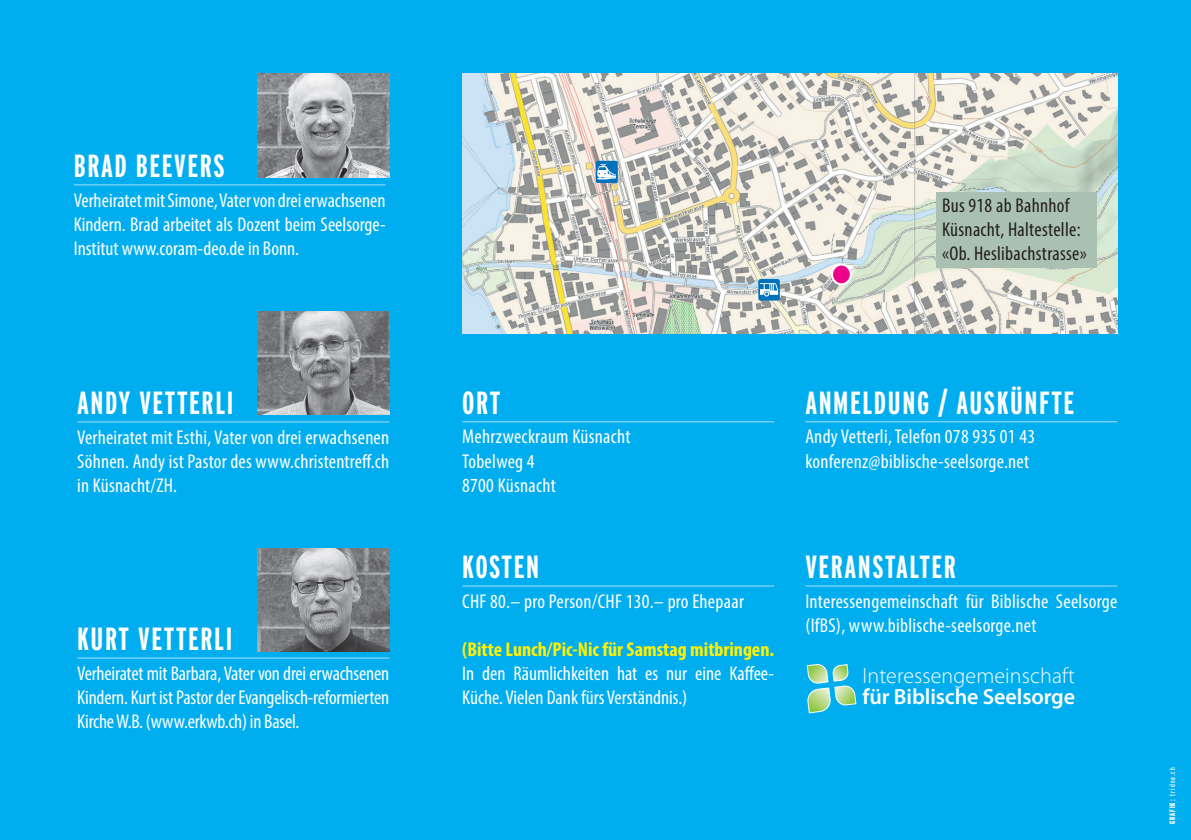
<style>
.page{position:relative;width:1191px;height:840px;background:#fff}
.page>*{position:absolute;margin:0;border:0;box-sizing:border-box;transform-origin:0 0}
.t1{font:700 extra-condensed 32px "Interstate";letter-spacing:.05em;color:#fff}
.t2{font:300 22px "Myriad Pro";letter-spacing:.005em;color:#fff}
.t3{font:600 22px "Myriad Pro";letter-spacing:-.005em;color:#fff}
.t4{font:condensed 20px/24px "Myriad Pro";letter-spacing:.01em;color:#fff}
.t5{font:condensed 20px/24px "Myriad Pro";letter-spacing:.015em;color:#231f20}
.t6{font:700 condensed 20px "Myriad Pro";color:#fff101}
.t7{font:extra-condensed 8px "Interstate";letter-spacing:.13em;color:#fff}
.s1{font-weight:900}
</style>
<div class="page">
<div style="left:0;top:0;width:1191px;height:839px;background:#00aeef"></div>
<svg style="left:806px;top:664px;width:51px;height:49px"></svg>
<img style="left:462px;top:74px;width:655px;height:259px">
<hr style="left:462px;top:421px;width:312px;height:1px;background:#aae0f9">
<hr style="left:462px;top:585px;width:312px;height:1px;background:#aae0f9">
<hr style="left:805px;top:421px;width:312px;height:1px;background:#aae0f9">
<hr style="left:805px;top:585px;width:312px;height:1px;background:#aae0f9">
<img style="left:257px;top:74px;width:132px;height:103px">
<hr style="left:74px;top:184px;width:312px;height:1px;background:#aae0f9">
<img style="left:257px;top:311px;width:132px;height:103px">
<hr style="left:77px;top:421px;width:312px;height:1px;background:#aae0f9">
<img style="left:257px;top:548px;width:132px;height:103px">
<hr style="left:77px;top:657px;width:312px;height:1px;background:#aae0f9">
<div style="left:832px;top:264px;width:19px;height:20px;background:#ed028c;border-radius:50%"></div>
<div style="left:831px;top:263px;width:21px;height:22px;border:2px solid #fff;border-radius:50%"></div>
<svg style="left:758px;top:279px;width:22px;height:21px"></svg>
<div style="left:935px;top:191px;width:161px;height:76px;background:#aac1b2"></div>
<svg style="left:595px;top:161px;width:23px;height:22px"></svg>
<h1 class="t1" style="left:74px;top:148px;width:153px">BRAD BEEVERS</h1>
<p class="t4" style="left:74px;top:188px;width:313px;text-align:justify">Verheiratet mit Simone, Vater von drei erwachsenen Kindern. Brad arbeitet als Dozent beim Seelsorge-Institut www.coram-deo.de in Bonn.</p>
<h1 class="t1" style="left:77px;top:385px;width:158px">ANDY VETTERLI</h1>
<p class="t4" style="left:77px;top:424px;width:313px;text-align:justify">Verheiratet mit Esthi, Vater von drei erwachsenen Söhnen. Andy ist Pastor des www.christentreff.ch in Küsnacht/ZH.</p>
<h1 class="t1" style="left:77px;top:620px;width:156px">KURT VETTERLI</h1>
<p class="t4" style="left:77px;top:660px;width:313px;text-align:justify">Verheiratet mit Barbara, Vater von drei erwachsenen Kindern. Kurt ist Pastor der Evangelisch-reformierten Kirche W.B. (www.erkwb.ch) in Basel.</p>
<p class="t5" style="left:942px;top:192px;width:146px">Bus 918 ab Bahnhof<br>Küsnacht, Haltestelle: «Ob. Heslibachstrasse»</p>
<h1 class="t1" style="left:462px;top:384px;width:40px">ORT</h1>
<p class="t4" style="left:462px;top:424px;width:170px">Mehrzweckraum Küsnacht<br>Tobelweg 4<br>8700 Küsnacht</p>
<h1 class="t1" style="left:462px;top:548px;width:78px">KOSTEN</h1>
<p class="t4" style="left:462px;top:588px;width:283px">CHF 80.– pro Person/CHF 130.– pro Ehepaar</p>
<p class="t6" style="left:462px;top:636px;width:313px">(Bitte Lunch/Pic-Nic für Samstag mitbringen.</p>
<p class="t4" style="left:462px;top:660px;width:313px">In den Räumlichkeiten hat es nur eine Kaffee-<br>Küche. Vielen Dank fürs Verständnis.)</p>
<h1 class="t1" style="left:805px;top:384px;width:270px">ANMELDUNG / AUSKÜNFTE</h1>
<p class="t4" style="left:805px;top:424px;width:231px">Andy Vetterli, Telefon 078 935 01 43 konferenz@biblische-seelsorge.net</p>
<h1 class="t1" style="left:805px;top:548px;width:152px">VERANSTALTER</h1>
<p class="t4" style="left:805px;top:588px;width:313px">Interessengemeinschaft für Biblische Seelsorge (IfBS), www.biblische-seelsorge.net</p>
<p class="t2" style="left:862px;top:662px;width:214px">Interessengemeinschaft</p>
<p class="t3" style="left:862px;top:682px;width:214px">für Biblische Seelsorge</p>
<p class="t7" style="left:1167px;top:823px;width:59px;rotate:-90deg"><span class="s1">GRAFIK:</span> tridea.ch</p>
</div>
